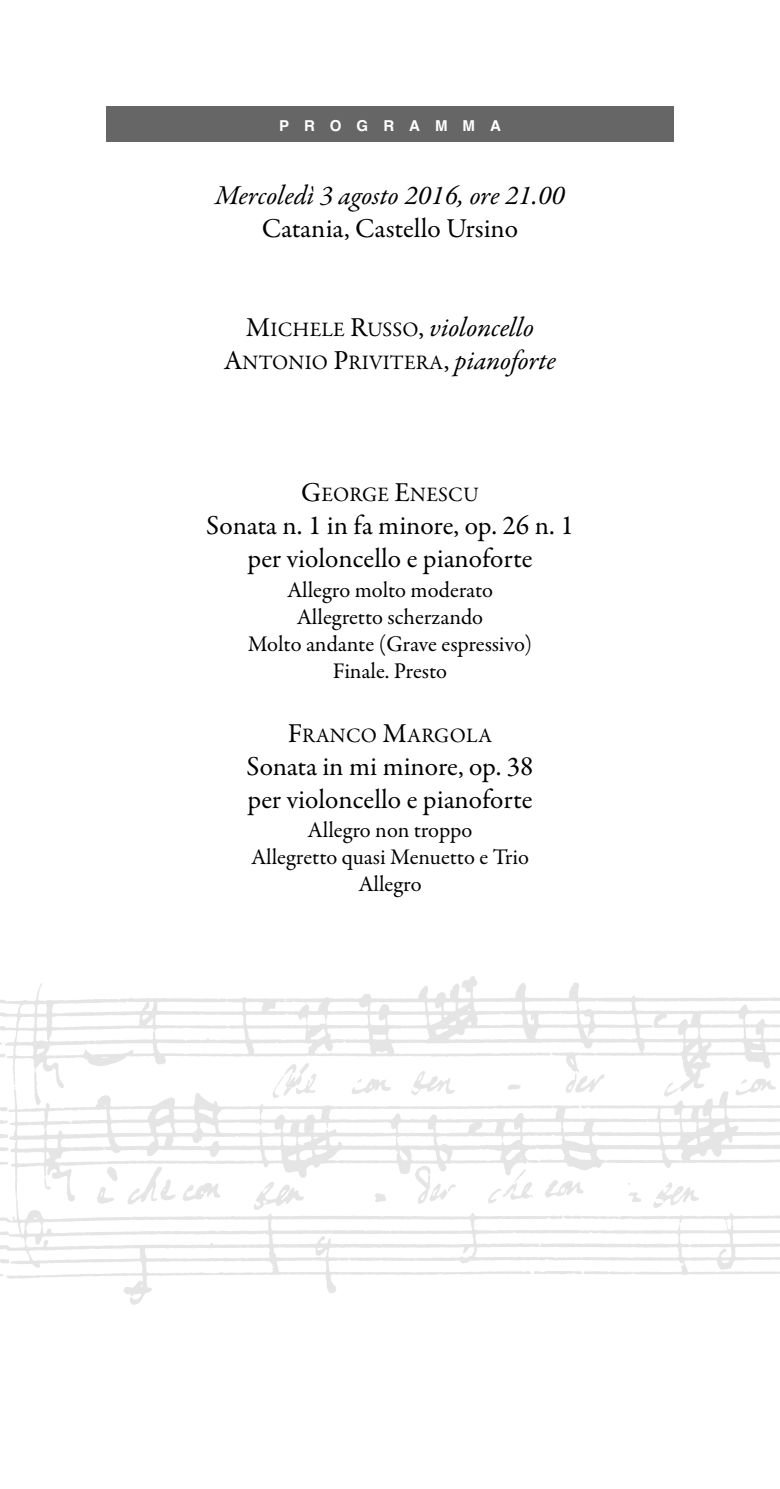
<style>
.page{position:relative;width:780px;height:1489px;background:#fff}
.page>*{position:absolute;margin:0;border:0;box-sizing:border-box;transform-origin:0 0}
.t1{font:27.5px/33px "Garamond Premr Pro";color:#000;text-align:center}
.t2{font:italic 27.5px "Garamond Premr Pro";letter-spacing:-.005em;color:#000}
.t3{font:22.5px/27px "Garamond Premr Pro";letter-spacing:-.005em;color:#000;text-align:center}
.t4{font:20.5px "Garamond Premr Pro";letter-spacing:.01em;color:#000}
.t5{font:700 15px "Helvetica";letter-spacing:1em;color:#fff}
.s1{font-style:normal}
.s2{font-style:normal;font-size:20.5px}
.s3{font-size:27.5px}
.s4{font-style:italic;font-size:27.5px}
</style>
<div class="page">
<img style="left:0;top:976px;width:780px;height:329px">
<div style="left:106px;top:106px;width:567px;height:36px;background:#666"></div>
<p class="t5" style="left:279px;top:113px;width:223px">PROGRAMMA</p>
<p class="t2" style="left:215px;top:178px;width:351px">Mercoledì 3 agosto 2016, ore 21.00</p>
<p class="t1" style="left:262px;top:213px;width:258px">Catania, Castello Ursino</p>
<p class="t2" style="left:246px;top:310px;width:290px"><span class="s1">M</span><span class="s2">ICHELE</span> <span class="s1">R</span><span class="s2">USSO</span><span class="s1">,</span> violoncello</p>
<p class="t4" style="left:224px;top:350px;width:334px"><span class="s3">A</span>NTONIO <span class="s3">P</span>RIVITERA<span class="s3">,</span> <span class="s4">pianoforte</span></p>
<p class="t4" style="left:301px;top:482px;width:179px"><span class="s3">G</span>EORGE <span class="s3">E</span>NESCU</p>
<p class="t1" style="left:206px;top:510px;width:369px">Sonata n. 1 in fa minore, op. 26 n. 1 per violoncello e pianoforte</p>
<p class="t3" style="left:248px;top:577px;width:286px">Allegro molto moderato<br>Allegretto scherzando<br>Molto andante (Grave espressivo)<br>Finale. Presto</p>
<p class="t4" style="left:288px;top:722px;width:206px"><span class="s3">F</span>RANCO <span class="s3">M</span>ARGOLA</p>
<p class="t1" style="left:246px;top:750px;width:289px;text-align:left">Sonata in mi minore, op. 38 per violoncello e pianoforte</p>
<p class="t3" style="left:251px;top:817px;width:279px">Allegro non troppo<br>Allegretto quasi Menuetto e Trio<br>Allegro</p>
</div>
